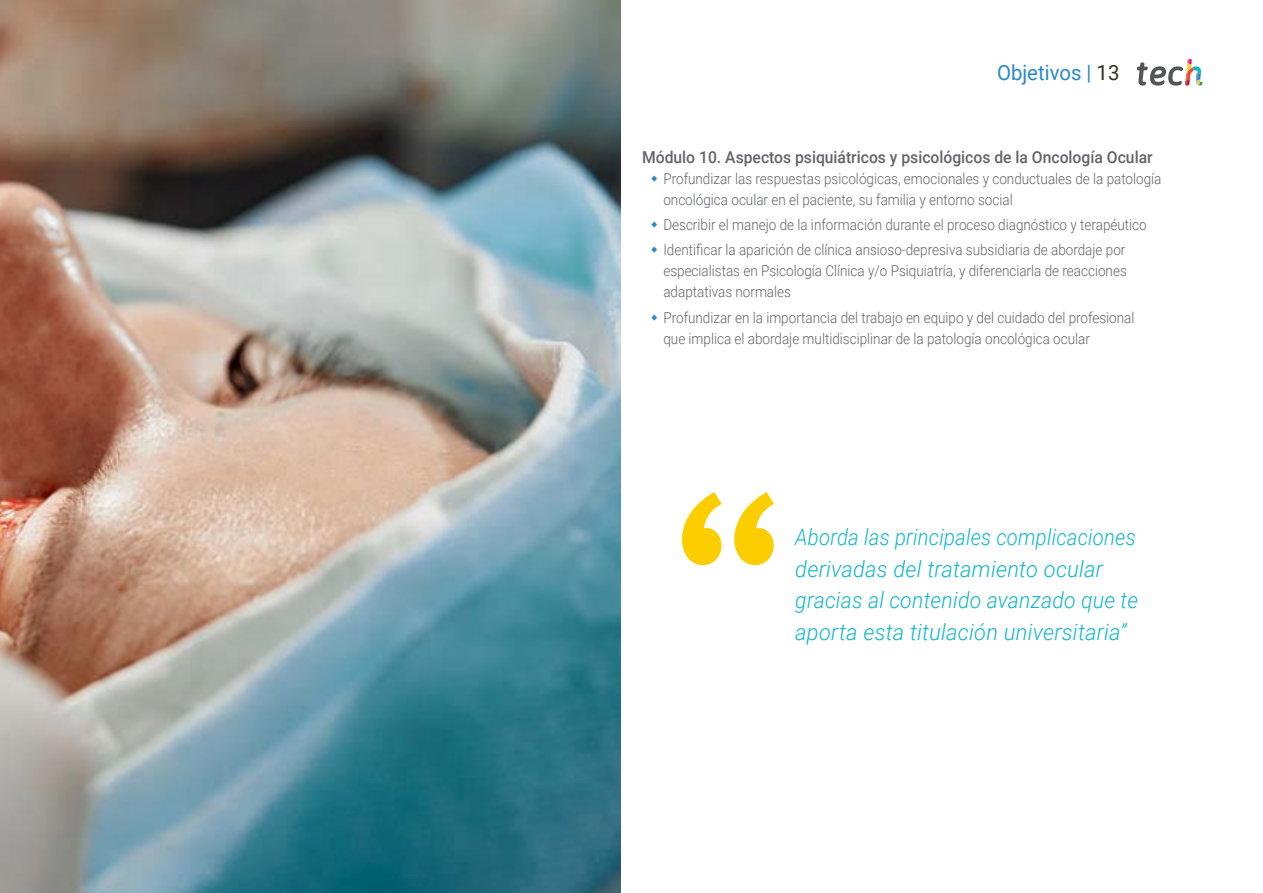
<style>
.page{position:relative;width:1263px;height:893px;background:#fff}
.page>*{position:absolute;margin:0;border:0;box-sizing:border-box;transform-origin:0 0}
.t1{font:italic 300 22.5px/31.5px "Roboto";letter-spacing:.01em;color:#0fb6cf;scale:.9 1}
.t2{font:21px "Roboto";color:#2988c9}
.t3{font:500 16.5px "Roboto";color:#61646a;scale:.95 1}
.t4{font:300 15px/21px "Roboto";color:#61646a;scale:.9 1}
.s1{color:#312e20}
</style>
<div class="page">
<svg style="left:1137px;top:59px;width:65px;height:27px"></svg>
<img style="left:0;top:0;width:621px;height:893px">
<svg style="left:682px;top:492px;width:92px;height:73px"></svg>
<h2 class="t2" style="left:997px;top:57px;width:124px">Objetivos | <span class="s1">13</span></h2>
<p class="t3" style="left:642px;top:146px;width:539px">Módulo 10. Aspectos psiquiátricos y psicológicos de la Oncología Ocular</p>
<p class="t4" style="left:663px;top:167px;width:555px">Profundizar las respuestas psicológicas, emocionales y conductuales de la patología oncológica ocular en el paciente, su familia y entorno social</p>
<p class="t4" style="left:663px;top:212px;width:538px;line-height:25.2px">Describir el manejo de la información durante el proceso diagnóstico y terapéutico<br>Identificar la aparición de clínica ansioso-depresiva subsidiaria de abordaje por</p>
<p class="t4" style="left:663px;top:260px;width:516px">especialistas en Psicología Clínica y/o Psiquiatría, y diferenciarla de reacciones adaptativas normales</p>
<p class="t4" style="left:663px;top:306px;width:525px">Profundizar en la importancia del trabajo en equipo y del cuidado del profesional que implica el abordaje multidisciplinar de la patología oncológica ocular</p>
<h1 class="t1" style="left:795px;top:521px;width:382px">Aborda las principales complicaciones derivadas del tratamiento ocular gracias al contenido avanzado que te aporta esta titulación universitaria”</h1>
</div>
